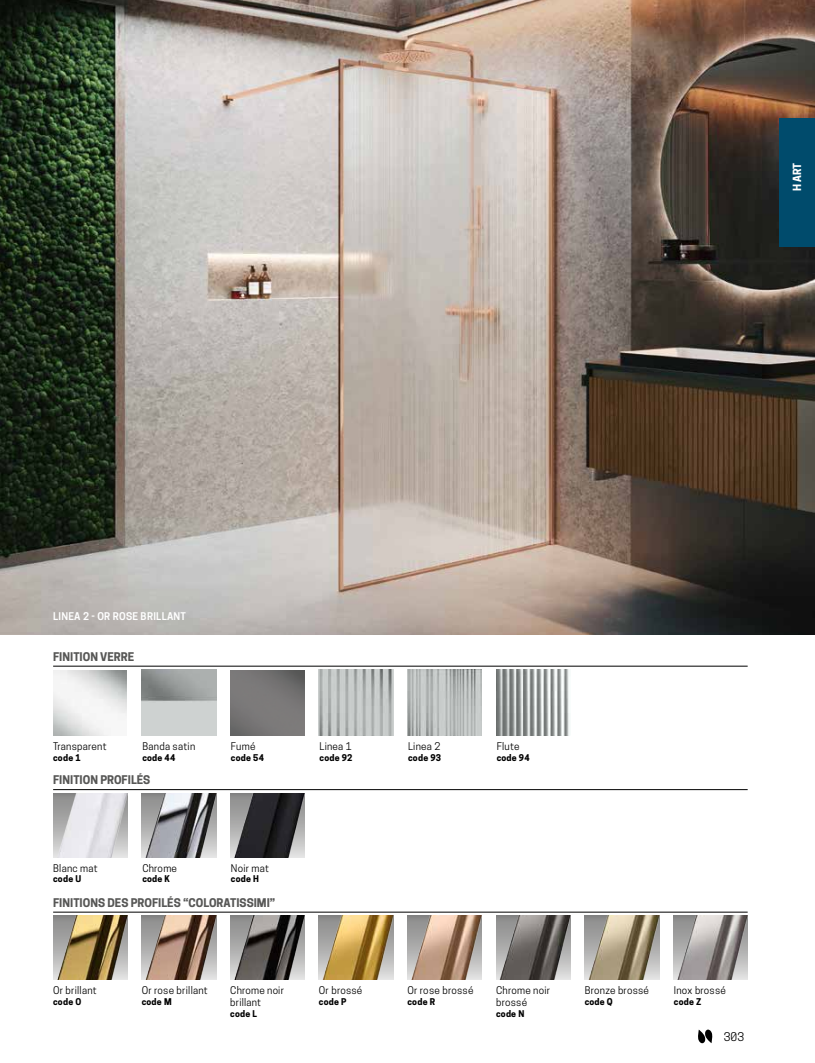
<style>
.page{position:relative;width:815px;height:1063px;background:#fff}
.page>*{position:absolute;margin:0;border:0;box-sizing:border-box;transform-origin:0 0}
.t1{font:700 11.25px "Novellini";color:#575756}
.t2{font:11.25px "Novellini";color:#000}
.t3{font:700 10.62px "Novellini";color:#fff}
.t4{font:10px/12px "Novellini";letter-spacing:.025em;color:#000}
.t5{font:600 10px "Novellini";letter-spacing:.025em;color:#fff}
.t6{font:700 8.75px "Novellini";letter-spacing:.025em;color:#000}
</style>
<div class="page">
<svg style="left:318px;top:670px;width:76px;height:66px"></svg>
<hr style="left:53px;top:666px;width:695px;height:1px;background:#000">
<img style="left:231px;top:671px;width:73px;height:64px">
<img style="left:319px;top:670px;width:74px;height:66px">
<img style="left:407px;top:670px;width:75px;height:66px">
<img style="left:496px;top:670px;width:73px;height:66px">
<hr style="left:53px;top:789px;width:695px;height:1px;background:#000">
<img style="left:53px;top:793px;width:75px;height:64px">
<img style="left:142px;top:793px;width:74px;height:64px">
<img style="left:230px;top:793px;width:75px;height:64px">
<hr style="left:53px;top:912px;width:695px;height:1px;background:#000">
<img style="left:53px;top:916px;width:75px;height:64px">
<img style="left:142px;top:916px;width:74px;height:64px">
<img style="left:230px;top:916px;width:75px;height:64px">
<img style="left:319px;top:916px;width:74px;height:64px">
<img style="left:407px;top:916px;width:75px;height:64px">
<img style="left:496px;top:916px;width:74px;height:64px">
<img style="left:585px;top:916px;width:74px;height:64px">
<img style="left:673px;top:916px;width:75px;height:64px">
<img style="left:0;top:0;width:815px;height:634px">
<svg style="left:698px;top:1030px;width:15px;height:13px"></svg>
<div style="left:780px;top:118px;width:35px;height:129px;background:#004b6c"></div>
<p class="t3" style="left:791px;top:191px;width:30px;rotate:-90deg">H ART</p>
<p class="t5" style="left:53px;top:611px;width:134px">LINEA 2 - OR ROSE BRILLANT</p>
<p class="t1" style="left:53px;top:650px;width:83px">FINITION VERRE</p>
<p class="t4" style="left:53px;top:741px;width:55px">Transparent</p>
<p class="t6" style="left:53px;top:752px;width:29px">code 1</p>
<p class="t4" style="left:142px;top:741px;width:54px">Banda satin</p>
<p class="t6" style="left:142px;top:752px;width:34px">code 44</p>
<p class="t1" style="left:53px;top:773px;width:99px">FINITION PROFILÉS</p>
<p class="t4" style="left:231px;top:741px;width:26px">Fumé</p>
<p class="t6" style="left:231px;top:752px;width:34px">code 54</p>
<p class="t4" style="left:53px;top:862px;width:46px">Blanc mat</p>
<p class="t6" style="left:53px;top:874px;width:30px">code U</p>
<p class="t4" style="left:142px;top:862px;width:36px">Chrome</p>
<p class="t6" style="left:142px;top:874px;width:29px">code K</p>
<p class="t4" style="left:231px;top:862px;width:40px">Noir mat</p>
<p class="t6" style="left:231px;top:874px;width:30px">code H</p>
<p class="t1" style="left:53px;top:896px;width:224px">FINITIONS DES PROFILÉS “COLORATISSIMI”</p>
<p class="t4" style="left:53px;top:985px;width:45px">Or brillant</p>
<p class="t6" style="left:53px;top:996px;width:30px">code O</p>
<p class="t4" style="left:142px;top:985px;width:68px">Or rose brillant</p>
<p class="t6" style="left:142px;top:996px;width:31px">code M</p>
<p class="t4" style="left:230px;top:985px;width:55px">Chrome noir brillant</p>
<p class="t6" style="left:230px;top:1008px;width:28px">code L</p>
<p class="t4" style="left:320px;top:741px;width:34px">Linea 1</p>
<p class="t6" style="left:320px;top:752px;width:34px">code 92</p>
<p class="t4" style="left:319px;top:985px;width:45px">Or brossé</p>
<p class="t6" style="left:319px;top:996px;width:29px">code P</p>
<p class="t4" style="left:408px;top:741px;width:34px">Linea 2</p>
<p class="t6" style="left:408px;top:752px;width:34px">code 93</p>
<p class="t4" style="left:497px;top:741px;width:25px">Flute</p>
<p class="t6" style="left:497px;top:752px;width:34px">code 94</p>
<p class="t4" style="left:407px;top:985px;width:67px">Or rose brossé</p>
<p class="t6" style="left:407px;top:996px;width:29px">code R</p>
<p class="t4" style="left:496px;top:985px;width:56px">Chrome noir brossé</p>
<p class="t6" style="left:496px;top:1008px;width:30px">code N</p>
<p class="t4" style="left:585px;top:985px;width:66px">Bronze brossé</p>
<p class="t6" style="left:585px;top:996px;width:30px">code Q</p>
<p class="t4" style="left:674px;top:985px;width:54px">Inox brossé</p>
<p class="t6" style="left:674px;top:996px;width:29px">code Z</p>
<p class="t2" style="left:724px;top:1030px;width:22px">303</p>
</div>
